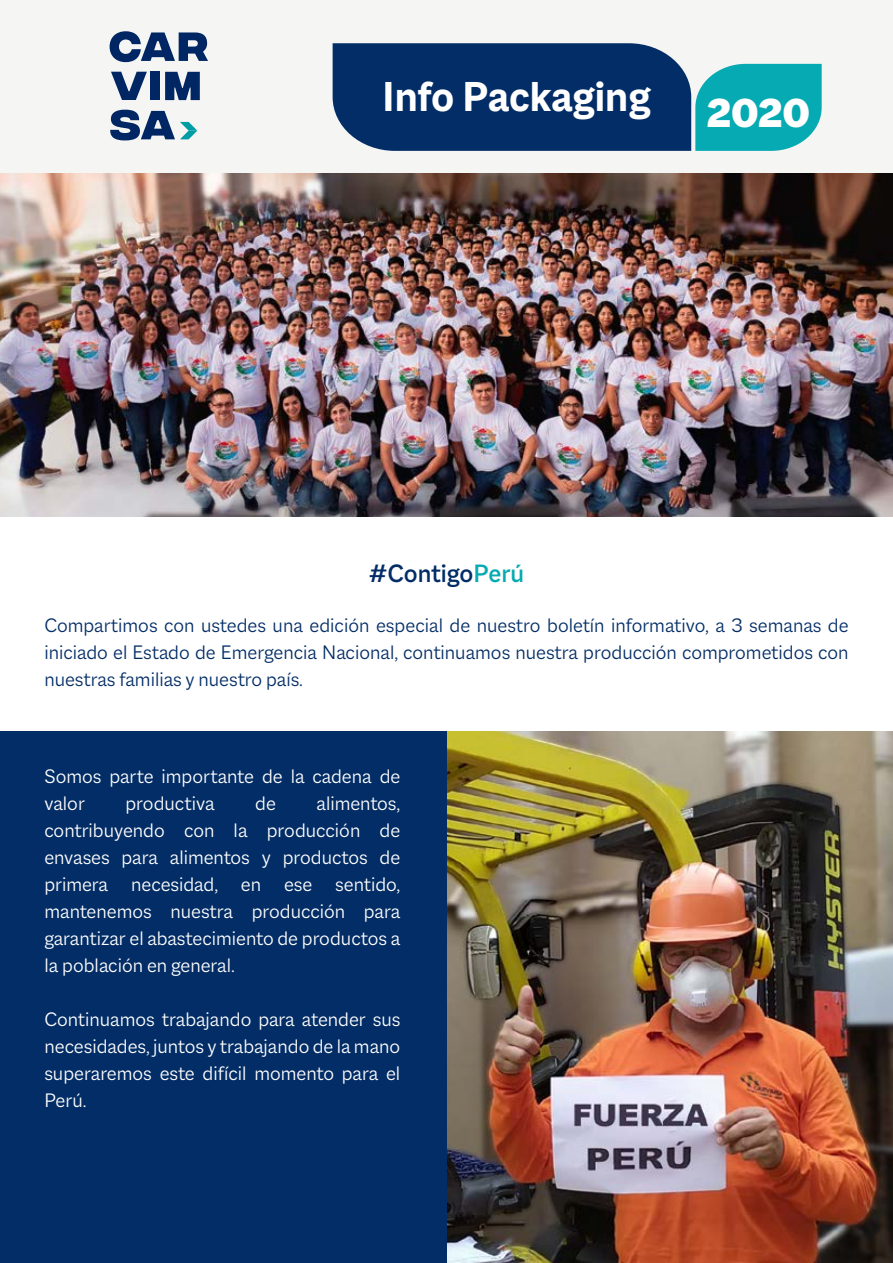
<style>
.page{position:relative;width:893px;height:1263px;background:#fff}
.page>*{position:absolute;margin:0;border:0;box-sizing:border-box;transform-origin:0 0}
.t1{font:700 45px "Macklin Sans";letter-spacing:-.005em;color:#fff}
.t2{font:500 27px "Macklin Sans";color:#032d66}
.t3{font:300 21px/27px "Macklin Sans";color:#fff;text-align:justify}
.t4{font:300 21px/27px "Macklin Sans";color:#032d66;text-align:justify}
.s1{color:#06aab2}
</style>
<div class="page">
<img style="left:446px;top:731px;width:447px;height:532px">
<div style="left:0;top:731px;width:446px;height:532px;background:#032d66"></div>
<img style="left:0;top:172px;width:893px;height:345px">
<div style="left:0;top:0;width:893px;height:172px;background:#f5f5f4"></div>
<svg style="left:333px;top:43px;width:489px;height:108px;background:#1d5a83"></svg>
<div style="left:150px;top:72px;width:9px;height:28px;background:#002663"></div>
<svg style="left:165px;top:72px;width:35px;height:28px"></svg>
<svg style="left:111px;top:72px;width:36px;height:28px"></svg>
<svg style="left:109px;top:33px;width:99px;height:29px"></svg>
<svg style="left:110px;top:110px;width:88px;height:30px"></svg>
<h1 class="t1" style="left:383px;top:70px;width:429px">Info Packaging <sub>2020</sub></h1>
<p class="t2" style="left:369px;top:557px;width:157px">#Contigo<span class="s1">Perú</span></p>
<p class="t4" style="left:44px;top:611px;width:806px">Compartimos con ustedes una edición especial de nuestro boletín informativo, a 3 semanas de iniciado el Estado de Emergencia Nacional, continuamos nuestra producción comprometidos con nuestras familias y nuestro país.</p>
<p class="t3" style="left:44px;top:763px;width:357px">Somos parte importante de la cadena de valor</p>
<p class="t3" style="left:44px;top:790px;width:357px;text-indent:272px">alimentos, contribuyendo con la producción de envases para alimentos y productos de primera necesidad, en ese sentido, mantenemos nuestra producción para garantizar el abastecimiento de productos a la población en general.</p>
<p class="t3" style="left:44px;top:1006px;width:357px">Continuamos trabajando para atender sus necesidades, juntos y trabajando de la mano superaremos este difícil momento para el Perú.</p>
<p class="t3" style="left:125px;top:790px;width:91px">productiva</p>
<p class="t3" style="left:255px;top:790px;width:22px">de</p>
</div>
